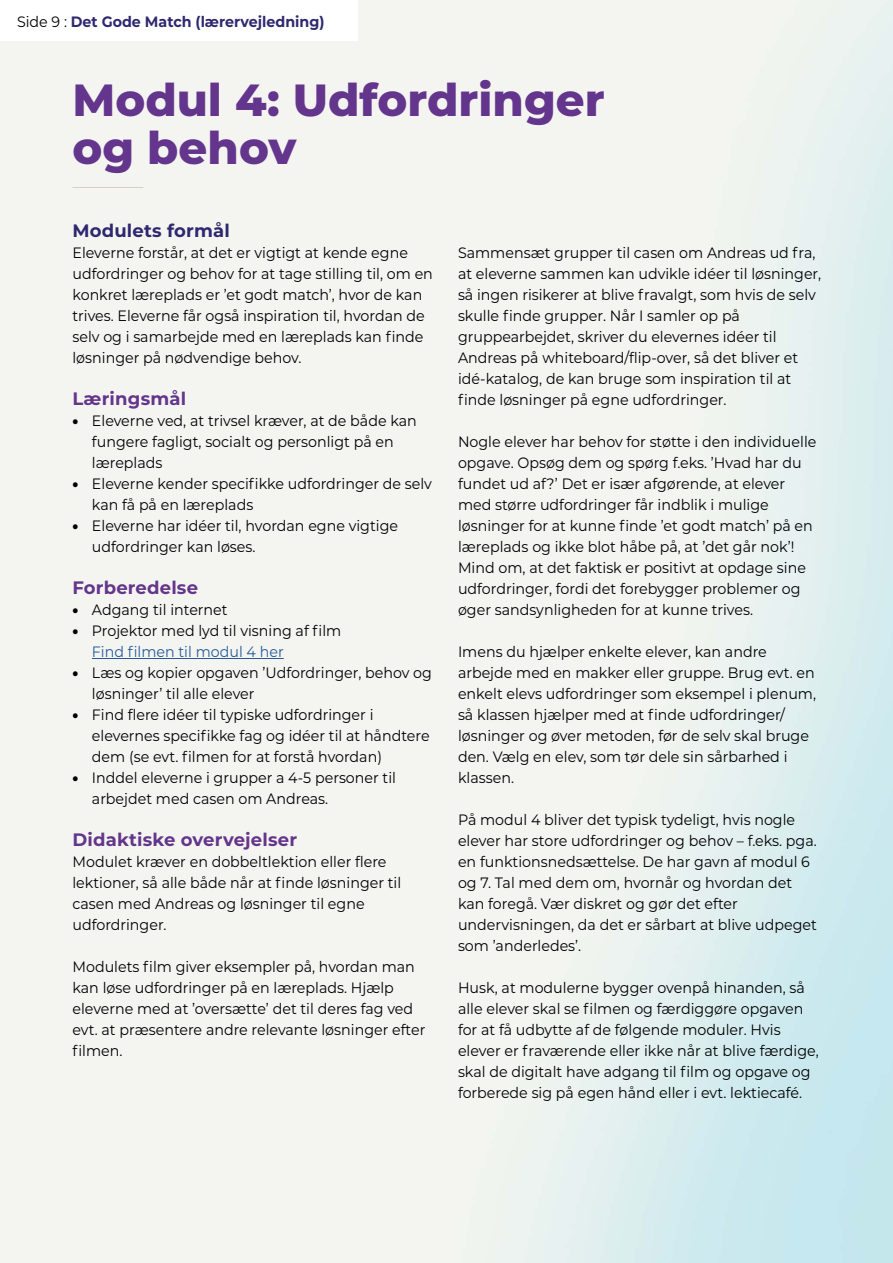
<style>
.page{position:relative;width:893px;height:1263px;background:#fff}
.page>*{position:absolute;margin:0;border:0;box-sizing:border-box;transform-origin:0 0}
.RUBRIK_size_2_H1{font:800 45px/48px "Montserrat";color:#64358c}
.Mellemrubrik_H2{font:700 18px "Montserrat";letter-spacing:.01em;color:#64358c}
.Mellemrubrik_H2-2{font:700 18px "Montserrat";letter-spacing:.01em;color:#2f2870}
.Brødtekst_P{font:15px/21px "Montserrat";color:#000;scale:.95 1}
.Brødtekst_Bullits{font:15px/21px "Montserrat";color:#000;scale:.95 1}
.t1{font:700 15px "Montserrat";color:#2f2870;scale:.95 1}
.s1{font-weight:400;color:#000}
.s2{font-weight:900}
.s3{color:#275b9b}
</style>
<div class="page">
<hr style="left:72px;top:187px;width:71px;height:1px;background:#d5d2c3">
<hr style="left:92px;top:658px;width:192px;height:1px;background:#275b9b">
<p class="t1" style="left:17px;top:11px;width:325px"><span class="s1">Side 9 :</span> Det Gode Match (lærervejledning)</p>
<h1 class="RUBRIK_size_2_H1" style="left:72px;top:73px;width:534px">Modul 4: Udfordringer og behov</h1>
<h2 class="Mellemrubrik_H2-2" style="left:72px;top:218px;width:159px">Modulets formål</h2>
<p class="Brødtekst_P" style="left:72px;top:242px;width:381px">Eleverne forstår, at det er vigtigt at kende egne udfordringer og behov for at tage stilling til, om en konkret læreplads er ’et godt match’, hvor de kan trives. Eleverne får også inspiration til, hvordan de selv og i samarbejde med en læreplads kan finde løsninger på nødvendige behov.</p>
<h2 class="Mellemrubrik_H2" style="left:72px;top:386px;width:115px">Læringsmål</h2>
<p class="Brødtekst_Bullits" style="left:92px;top:410px;width:343px;text-indent:-20px"><span class="s2">•</span> Eleverne ved, at trivsel kræver, at de både kan fungere fagligt, socialt og personligt på en læreplads</p>
<p class="Brødtekst_Bullits" style="left:92px;top:473px;width:359px;text-indent:-20px"><span class="s2">•</span> Eleverne kender specifikke udfordringer de selv kan få på en læreplads</p>
<p class="Brødtekst_Bullits" style="left:92px;top:515px;width:324px;text-indent:-20px"><span class="s2">•</span> Eleverne har idéer til, hvordan egne vigtige udfordringer kan løses.</p>
<h2 class="Mellemrubrik_H2" style="left:72px;top:575px;width:127px">Forberedelse</h2>
<p class="Brødtekst_Bullits" style="left:72px;top:599px;width:165px"><span class="s2">•</span> Adgang til internet</p>
<p class="Brødtekst_Bullits" style="left:92px;top:620px;width:264px;text-indent:-20px"><span class="s2">•</span> Projektor med lyd til visning af film<br><span class="s3">Find filmen til modul 4 her</span></p>
<p class="Brødtekst_Bullits" style="left:92px;top:662px;width:359px;text-indent:-20px"><span class="s2">•</span> Læs og kopier opgaven ’Udfordringer, behov og løsninger’ til alle elever</p>
<p class="Brødtekst_Bullits" style="left:92px;top:704px;width:357px;text-indent:-20px"><span class="s2">•</span> Find flere idéer til typiske udfordringer i elevernes specifikke fag og idéer til at håndtere dem (se evt. filmen for at forstå hvordan)</p>
<p class="Brødtekst_Bullits" style="left:92px;top:767px;width:322px;text-indent:-20px"><span class="s2">•</span> Inddel eleverne i grupper a 4-5 personer til arbejdet med casen om Andreas.</p>
<h2 class="Mellemrubrik_H2" style="left:72px;top:827px;width:226px">Didaktiske overvejelser</h2>
<p class="Brødtekst_P" style="left:72px;top:851px;width:348px">Modulet kræver en dobbeltlektion eller flere lektioner, så alle både når at finde løsninger til casen med Andreas og løsninger til egne udfordringer.</p>
<p class="Brødtekst_P" style="left:72px;top:956px;width:373px">Modulets film giver eksempler på, hvordan man kan løse udfordringer på en læreplads. Hjælp eleverne med at ’oversætte’ det til deres fag ved evt. at præsentere andre relevante løsninger efter filmen.</p>
<p class="Brødtekst_P" style="left:458px;top:242px;width:384px">Sammensæt grupper til casen om Andreas ud fra, at eleverne sammen kan udvikle idéer til løsninger, så ingen risikerer at blive fravalgt, som hvis de selv skulle finde grupper. Når I samler op på gruppearbejdet, skriver du elevernes idéer til Andreas på whiteboard/flip-over, så det bliver et idé-katalog, de kan bruge som inspiration til at finde løsninger på egne udfordringer.</p>
<p class="Brødtekst_P" style="left:458px;top:431px;width:379px">Nogle elever har behov for støtte i den individuelle opgave. Opsøg dem og spørg f.eks. ’Hvad har du fundet ud af?’ Det er især afgørende, at elever med større udfordringer får indblik i mulige løsninger for at kunne finde ’et godt match’ på en læreplads og ikke blot håbe på, at ’det går nok’!<br>Mind om, at det faktisk er positivt at opdage sine udfordringer, fordi det forebygger problemer og øger sandsynligheden for at kunne trives.</p>
<p class="Brødtekst_P" style="left:458px;top:641px;width:378px">Imens du hjælper enkelte elever, kan andre arbejde med en makker eller gruppe. Brug evt. en enkelt elevs udfordringer som eksempel i plenum, så klassen hjælper med at finde udfordringer/ løsninger og øver metoden, før de selv skal bruge den. Vælg en elev, som tør dele sin sårbarhed i klassen.</p>
<p class="Brødtekst_P" style="left:458px;top:809px;width:379px">På modul 4 bliver det typisk tydeligt, hvis nogle elever har store udfordringer og behov – f.eks. pga. en funktionsnedsættelse. De har gavn af modul 6 og 7. Tal med dem om, hvornår og hvordan det kan foregå. Vær diskret og gør det efter undervisningen, da det er sårbart at blive udpeget som ’anderledes’.</p>
<p class="Brødtekst_P" style="left:458px;top:977px;width:381px">Husk, at modulerne bygger ovenpå hinanden, så alle elever skal se filmen og færdiggøre opgaven for at få udbytte af de følgende moduler. Hvis elever er fraværende eller ikke når at blive færdige, skal de digitalt have adgang til film og opgave og forberede sig på egen hånd eller i evt. lektiecafé.</p>
</div>
